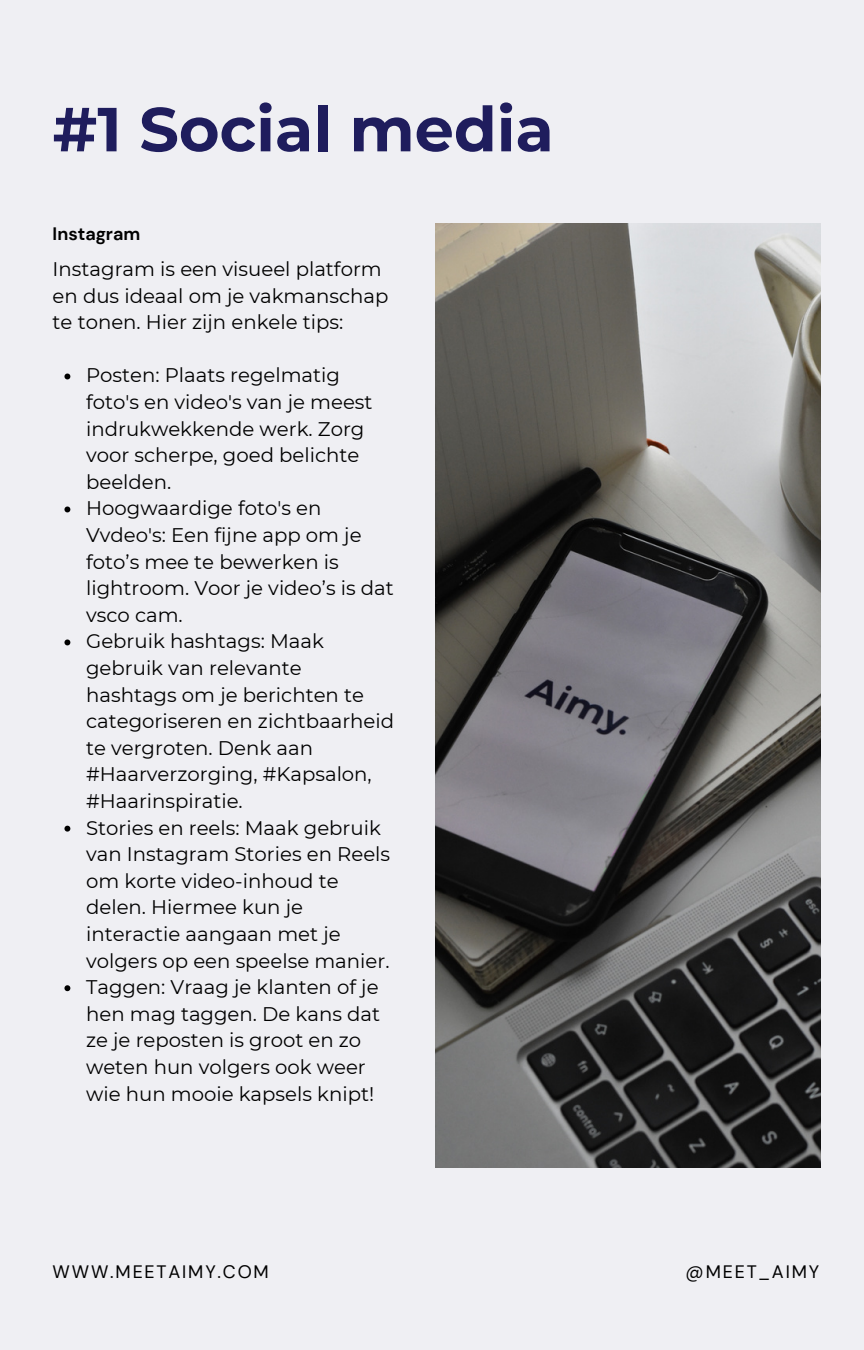
<style>
.page{position:relative;width:864px;height:1350px;background:#efeff3}
.page>*{position:absolute;margin:0;border:0;box-sizing:border-box;transform-origin:0 0}
.t1{font:700 62.1px "Montserrat";color:#1f1d5d}
.t2{font:19.8px/26.6px "Montserrat";color:#000}
.t3{font:18px "DM Sans";letter-spacing:.1em;color:#000}
.t4{font:700 18px "DM Sans";color:#000}
</style>
<div class="page">
<img style="left:436px;top:224px;width:385px;height:943px">
<svg style="left:64px;top:374px;width:6px;height:5px"></svg>
<svg style="left:64px;top:507px;width:6px;height:5px"></svg>
<svg style="left:64px;top:640px;width:6px;height:5px"></svg>
<svg style="left:64px;top:826px;width:6px;height:6px"></svg>
<svg style="left:64px;top:985px;width:6px;height:6px"></svg>
<p class="t1" style="left:53px;top:91px;width:503px">#1 Social media</p>
<p class="t4" style="left:53px;top:222px;width:89px">Instagram</p>
<p class="t2" style="left:53px;top:256px;width:337px">Instagram is een visueel platform en dus ideaal om je vakmanschap te tonen. Hier zijn enkele tips:</p>
<p class="t2" style="left:86px;top:362px;width:288px">Posten: Plaats regelmatig foto's en video's van je meest indrukwekkende werk. Zorg voor scherpe, goed belichte beelden.</p>
<p class="t2" style="left:86px;top:495px;width:309px">Hoogwaardige foto's en<br>Vvdeo's: Een fijne app om je foto’s mee te bewerken is lightroom. Voor je video’s is dat vsco cam.</p>
<p class="t2" style="left:86px;top:628px;width:309px">Gebruik hashtags: Maak gebruik van relevante hashtags om je berichten te categoriseren en zichtbaarheid te vergroten. Denk aan #Haarverzorging, #Kapsalon, #Haarinspiratie.</p>
<p class="t2" style="left:86px;top:814px;width:306px">Stories en reels: Maak gebruik van Instagram Stories en Reels om korte video-inhoud te delen. Hiermee kun je interactie aangaan met je volgers op een speelse manier.</p>
<p class="t2" style="left:86px;top:974px;width:295px">Taggen: Vraag je klanten of je hen mag taggen. De kans dat ze je reposten is groot en zo weten hun volgers ook weer wie hun mooie kapsels knipt!</p>
<p class="t3" style="left:53px;top:1261px;width:218px">WWW.MEETAIMY.COM</p>
<p class="t3" style="left:686px;top:1261px;width:135px">@MEET_AIMY</p>
</div>
